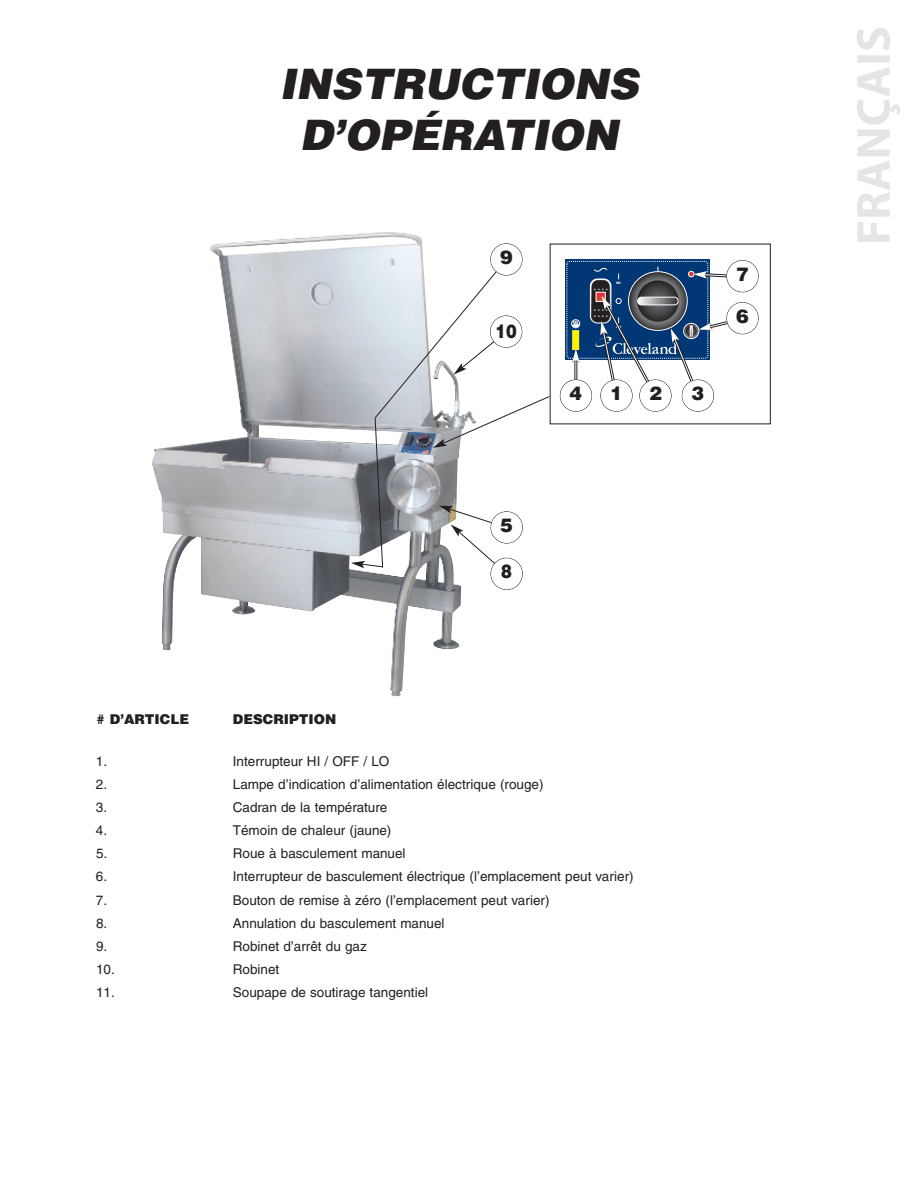
<style>
.page{position:relative;width:918px;height:1188px;background:#fff}
.page>*{position:absolute;margin:0;border:0;box-sizing:border-box;transform-origin:0 0}
.t1{font:italic 900 42px/51px "Helvetica";color:#231f20;text-align:center}
.t2{font:900 18.9px "Helvetica";color:#231f20}
.t3{font:900 18.9px "Helvetica";color:#231f20;scale:.84 1}
.t4{font:900 18.9px "Helvetica";color:#231f20;scale:.85 1}
.t5{font:13.5px "Helvetica";color:#231f20}
.t6{font:900 13.5px "Helvetica";color:#231f20}
.t7{font:900 3.3px "Helvetica";color:#fff}
</style>
<div class="page">
<div style="left:565px;top:260px;width:144px;height:100px;background:#013775"></div>
<div style="left:567px;top:261px;width:141px;height:97px;border:1px dashed #fff;border-radius:3px"></div>
<svg style="left:594px;top:268px;width:14px;height:4px"></svg>
<div style="left:573px;top:331px;width:6px;height:19px;background:#fff101"></div>
<div style="left:571px;top:320px;width:9px;height:8px;border:1px solid #fff;border-radius:50%"></div>
<svg style="left:572px;top:321px;width:7px;height:6px"></svg>
<div style="left:590px;top:279px;width:21px;height:44px;border:1px solid #fff;border-radius:7px"></div>
<div style="left:592px;top:280px;width:18px;height:42px;background:#231f20;border-radius:6px"></div>
<svg style="left:629px;top:272px;width:58px;height:58px"></svg>
<svg style="left:637px;top:280px;width:42px;height:42px"></svg>
<img style="left:152px;top:232px;width:310px;height:464px">
<hr style="left:574px;top:360px;width:3px;height:36px;background:#231f20">
<svg style="left:688px;top:271px;width:38px;height:9px"></svg>
<hr style="left:575px;top:360px;width:1px;height:36px;background:#fff">
<svg style="left:572px;top:349px;width:8px;height:13px"></svg>
<svg style="left:594px;top:288px;width:151px;height:110px"></svg>
<div style="left:491px;top:558px;width:32px;height:32px;border:1px solid #231f20;border-radius:50%"></div>
<div style="left:490px;top:243px;width:33px;height:33px;border:1px solid #231f20;border-radius:50%"></div>
<svg style="left:351px;top:258px;width:199px;height:317px"></svg>
<div style="left:490px;top:316px;width:32px;height:32px;background:#fff;border-radius:50%"></div>
<div style="left:490px;top:315px;width:32px;height:33px;border:1px solid #231f20;border-radius:50%"></div>
<div style="left:560px;top:380px;width:32px;height:32px;background:#fff;border-radius:50%"></div>
<div style="left:560px;top:379px;width:32px;height:33px;border:1px solid #231f20;border-radius:50%"></div>
<div style="left:601px;top:380px;width:31px;height:32px;background:#fff;border-radius:50%"></div>
<div style="left:600px;top:379px;width:33px;height:33px;border:1px solid #231f20;border-radius:50%"></div>
<div style="left:640px;top:380px;width:31px;height:32px;background:#fff;border-radius:50%"></div>
<div style="left:639px;top:379px;width:33px;height:33px;border:1px solid #231f20;border-radius:50%"></div>
<div style="left:682px;top:380px;width:32px;height:32px;background:#fff;border-radius:50%"></div>
<div style="left:682px;top:379px;width:32px;height:33px;border:1px solid #231f20;border-radius:50%"></div>
<div style="left:727px;top:260px;width:31px;height:32px;background:#fff;border-radius:50%"></div>
<div style="left:726px;top:260px;width:33px;height:32px;border:1px solid #231f20;border-radius:50%"></div>
<div style="left:727px;top:302px;width:31px;height:32px;background:#fff;border-radius:50%"></div>
<div style="left:726px;top:302px;width:33px;height:32px;border:1px solid #231f20;border-radius:50%"></div>
<svg style="left:857px;top:28px;width:43px;height:214px"></svg>
<h1 class="t1" style="left:279px;top:62px;width:361px">INSTRUCTIONS<br>D’OPÉRATION</h1>
<h2 class="t2" style="left:500px;top:250px;width:14px">9</h2>
<h2 class="t3" style="left:496px;top:324px;width:27px">10</h2>
<p class="t7" style="left:617px;top:281px;width:5px">HI</p>
<p class="t7" style="left:616px;top:325px;width:6px">LO</p>
<h2 class="t2" style="left:570px;top:387px;width:14px">4</h2>
<h2 class="t2" style="left:610px;top:387px;width:14px">1</h2>
<h2 class="t2" style="left:649px;top:387px;width:14px">2</h2>
<h2 class="t2" style="left:692px;top:387px;width:14px">3</h2>
<h2 class="t2" style="left:736px;top:267px;width:14px">7</h2>
<h2 class="t2" style="left:736px;top:309px;width:14px">6</h2>
<h2 class="t2" style="left:500px;top:518px;width:14px">5</h2>
<h2 class="t4" style="left:501px;top:565px;width:14px">8</h2>
<p class="t6" style="left:96px;top:714px;width:95px"># D’ARTICLE</p>
<p class="t6" style="left:233px;top:714px;width:105px">DESCRIPTION</p>
<p class="t5" style="left:96px;top:756px;width:13px">1.</p>
<p class="t5" style="left:233px;top:756px;width:158px">Interrupteur HI / OFF / LO</p>
<p class="t5" style="left:96px;top:779px;width:13px">2.</p>
<p class="t5" style="left:233px;top:779px;width:312px">Lampe d’indication d’alimentation électrique (rouge)</p>
<p class="t5" style="left:96px;top:802px;width:13px">3.</p>
<p class="t5" style="left:233px;top:802px;width:156px">Cadran de la température</p>
<p class="t5" style="left:96px;top:825px;width:13px">4.</p>
<p class="t5" style="left:233px;top:825px;width:160px">Témoin de chaleur (jaune)</p>
<p class="t5" style="left:96px;top:849px;width:13px">5.</p>
<p class="t5" style="left:233px;top:849px;width:174px">Roue à basculement manuel</p>
<p class="t5" style="left:96px;top:872px;width:13px">6.</p>
<p class="t5" style="left:233px;top:872px;width:402px">Interrupteur de basculement électrique (l’emplacement peut varier)</p>
<p class="t5" style="left:96px;top:895px;width:13px">7.</p>
<p class="t5" style="left:233px;top:895px;width:318px">Bouton de remise à zéro (l’emplacement peut varier)</p>
<p class="t5" style="left:96px;top:918px;width:13px">8.</p>
<p class="t5" style="left:233px;top:918px;width:213px">Annulation du basculement manuel</p>
<p class="t5" style="left:96px;top:941px;width:13px">9.</p>
<p class="t5" style="left:233px;top:941px;width:135px">Robinet d’arrêt du gaz</p>
<p class="t5" style="left:96px;top:964px;width:20px">10.</p>
<p class="t5" style="left:233px;top:964px;width:48px">Robinet</p>
<p class="t5" style="left:96px;top:988px;width:20px">11.</p>
<p class="t5" style="left:233px;top:988px;width:197px">Soupape de soutirage tangentiel</p>
</div>
